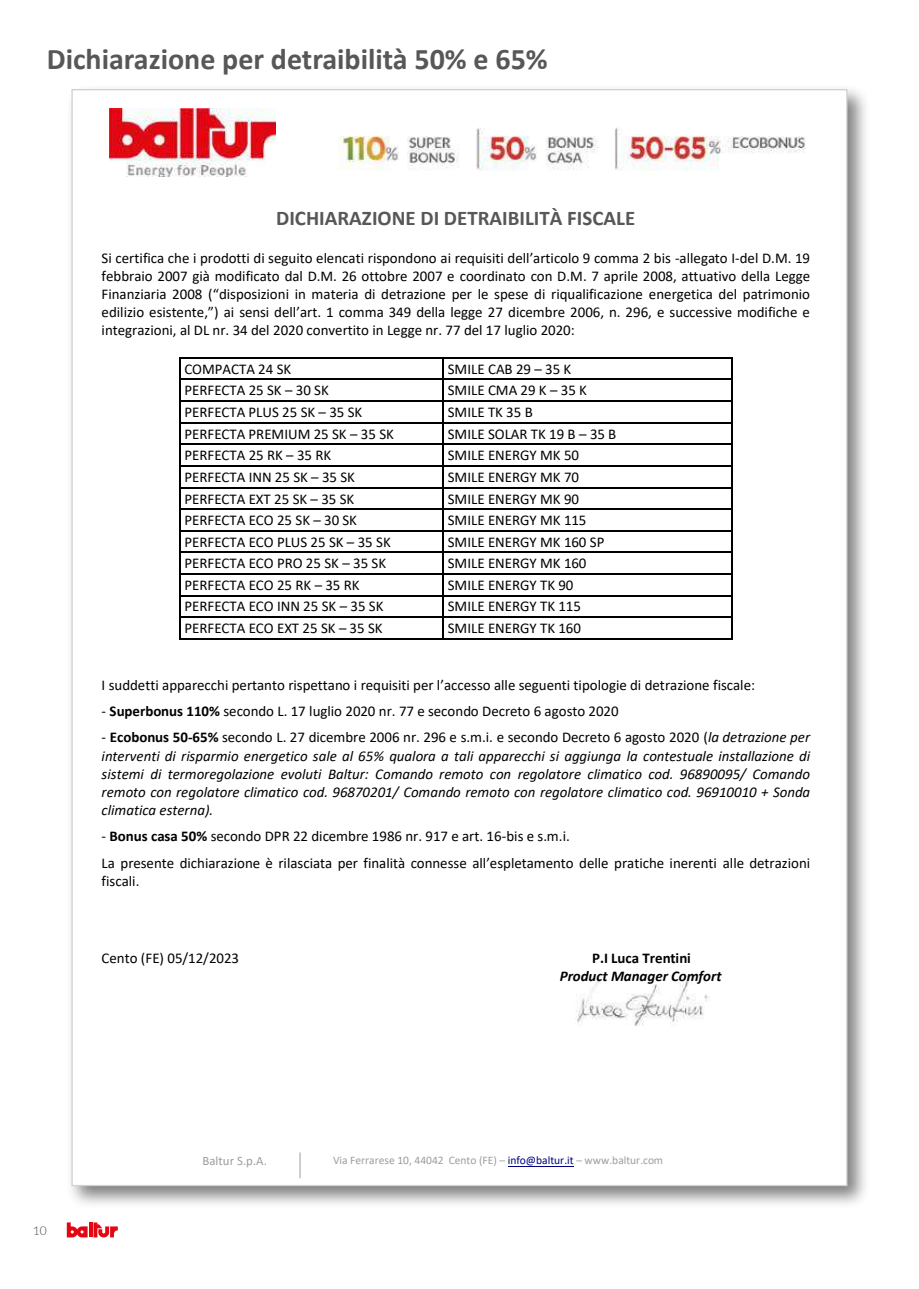
<style>
.page{position:relative;width:919px;height:1289px;background:#fff}
.page>*{position:absolute;margin:0;border:0;box-sizing:border-box;transform-origin:0 0}
.t1{font:700 30px "Calibri";color:#575756}
.t2{font:700 20.85px "Calibri";color:#575756}
.t3{font:14.85px/18.1px "Calibri";color:#000;text-align:justify}
.t4{font:italic 14.85px/18.1px "Calibri";color:#000;text-align:justify}
.t5{font:italic 700 14.85px "Calibri";color:#000}
.t6{font:700 14.85px "Calibri";color:#000}
.t7{font:12.75px "Calibri";color:#9e9d9d}
.t8{font:300 12px "Lato";color:#3c3c3b}
.t9{font:11.55px "Calibri";color:#9e9d9d}
.s1{font-weight:700}
.s2{font-style:normal}
.s3{font-weight:700;font-style:normal}
.s4{color:#000080}
</style>
<div class="page">
<svg style="left:67px;top:1222px;width:51px;height:15px"></svg>
<div style="left:66px;top:84px;width:804px;height:1124px;background:#000;opacity:.5"></div>
<div style="left:72px;top:90px;width:774px;height:1095px;background:#fff"></div>
<hr style="left:508px;top:1165px;width:65px;height:1px;background:#000080">
<img style="left:109px;top:109px;width:166px;height:68px">
<img style="left:339px;top:127px;width:467px;height:44px">
<svg style="left:299px;top:1152px;width:1px;height:26px"></svg>
<img style="left:575px;top:976px;width:133px;height:49px">
<hr style="left:180px;top:357px;width:262px;height:1px;background:#000">
<hr style="left:443px;top:357px;width:288px;height:1px;background:#000">
<hr style="left:731px;top:358px;width:2px;height:21px;background:#000">
<hr style="left:180px;top:379px;width:262px;height:1px;background:#000">
<hr style="left:443px;top:379px;width:288px;height:1px;background:#000">
<hr style="left:731px;top:380px;width:2px;height:20px;background:#000">
<hr style="left:180px;top:400px;width:262px;height:2px;background:#000">
<hr style="left:443px;top:400px;width:288px;height:2px;background:#000">
<hr style="left:731px;top:402px;width:2px;height:20px;background:#000">
<hr style="left:180px;top:422px;width:262px;height:1px;background:#000">
<hr style="left:443px;top:422px;width:288px;height:1px;background:#000">
<hr style="left:731px;top:423px;width:2px;height:20px;background:#000">
<hr style="left:180px;top:443px;width:262px;height:2px;background:#000">
<hr style="left:443px;top:443px;width:288px;height:2px;background:#000">
<hr style="left:731px;top:445px;width:2px;height:20px;background:#000">
<hr style="left:180px;top:465px;width:262px;height:1px;background:#000">
<hr style="left:443px;top:465px;width:288px;height:1px;background:#000">
<hr style="left:731px;top:466px;width:2px;height:21px;background:#000">
<hr style="left:180px;top:487px;width:262px;height:1px;background:#000">
<hr style="left:443px;top:487px;width:288px;height:1px;background:#000">
<hr style="left:731px;top:488px;width:2px;height:20px;background:#000">
<hr style="left:180px;top:508px;width:262px;height:2px;background:#000">
<hr style="left:443px;top:508px;width:288px;height:2px;background:#000">
<hr style="left:731px;top:510px;width:2px;height:20px;background:#000">
<hr style="left:180px;top:530px;width:262px;height:1px;background:#000">
<hr style="left:443px;top:530px;width:288px;height:1px;background:#000">
<hr style="left:731px;top:531px;width:2px;height:21px;background:#000">
<hr style="left:180px;top:552px;width:262px;height:1px;background:#000">
<hr style="left:443px;top:552px;width:288px;height:1px;background:#000">
<hr style="left:731px;top:553px;width:2px;height:20px;background:#000">
<hr style="left:180px;top:573px;width:262px;height:1px;background:#000">
<hr style="left:443px;top:573px;width:288px;height:1px;background:#000">
<hr style="left:731px;top:574px;width:2px;height:21px;background:#000">
<hr style="left:180px;top:595px;width:262px;height:1px;background:#000">
<hr style="left:443px;top:595px;width:288px;height:1px;background:#000">
<hr style="left:731px;top:596px;width:2px;height:20px;background:#000">
<hr style="left:180px;top:616px;width:262px;height:2px;background:#000">
<hr style="left:443px;top:616px;width:288px;height:2px;background:#000">
<svg style="left:179px;top:357px;width:1px;height:282px"></svg>
<hr style="left:180px;top:638px;width:262px;height:1px;background:#000">
<svg style="left:442px;top:357px;width:1px;height:282px"></svg>
<hr style="left:443px;top:638px;width:288px;height:1px;background:#000">
<hr style="left:731px;top:618px;width:2px;height:20px;background:#000">
<h1 class="t1" style="left:47px;top:38px;width:502px">Dichiarazione per detraibilità 50% e 65%</h1>
<h2 class="t2" style="left:276px;top:203px;width:360px">DICHIARAZIONE DI DETRAIBILITÀ FISCALE</h2>
<p class="t3" style="left:102px;top:248px;width:710px">Si certifica che i prodotti di seguito elencati rispondono ai requisiti dell’articolo 9 comma 2 bis -allegato I-del D.M. 19 febbraio 2007 già modificato dal D.M. 26 ottobre 2007 e coordinato con D.M. 7 aprile 2008, attuativo della Legge Finanziaria 2008 (“disposizioni in materia di detrazione per le spese di riqualificazione energetica del patrimonio edilizio esistente,”) ai sensi dell’art. 1 comma 349 della legge 27 dicembre 2006, n. 296, e successive modifiche e integrazioni, al DL nr. 34 del 2020 convertito in Legge nr. 77 del 17 luglio 2020:</p>
<p class="t3" style="left:184px;top:359px;width:108px">COMPACTA 24 SK</p>
<p class="t3" style="left:448px;top:359px;width:125px">SMILE CAB 29 – 35 K</p>
<p class="t3" style="left:184px;top:381px;width:146px">PERFECTA 25 SK – 30 SK</p>
<p class="t3" style="left:448px;top:381px;width:141px">SMILE CMA 29 K – 35 K</p>
<p class="t3" style="left:184px;top:402px;width:179px">PERFECTA PLUS 25 SK – 35 SK</p>
<p class="t3" style="left:448px;top:402px;width:86px">SMILE TK 35 B</p>
<p class="t3" style="left:184px;top:424px;width:211px">PERFECTA PREMIUM 25 SK – 35 SK</p>
<p class="t3" style="left:448px;top:424px;width:170px">SMILE SOLAR TK 19 B – 35 B</p>
<p class="t3" style="left:184px;top:446px;width:148px">PERFECTA 25 RK – 35 RK</p>
<p class="t3" style="left:448px;top:446px;width:133px">SMILE ENERGY MK 50</p>
<p class="t3" style="left:184px;top:467px;width:172px">PERFECTA INN 25 SK – 35 SK</p>
<p class="t3" style="left:448px;top:467px;width:133px">SMILE ENERGY MK 70</p>
<p class="t3" style="left:184px;top:489px;width:171px">PERFECTA EXT 25 SK – 35 SK</p>
<p class="t3" style="left:448px;top:489px;width:133px">SMILE ENERGY MK 90</p>
<p class="t3" style="left:184px;top:510px;width:174px">PERFECTA ECO 25 SK – 30 SK</p>
<p class="t3" style="left:448px;top:510px;width:140px">SMILE ENERGY MK 115</p>
<p class="t3" style="left:184px;top:532px;width:208px">PERFECTA ECO PLUS 25 SK – 35 SK</p>
<p class="t3" style="left:448px;top:532px;width:158px">SMILE ENERGY MK 160 SP</p>
<p class="t3" style="left:184px;top:554px;width:203px">PERFECTA ECO PRO 25 SK – 35 SK</p>
<p class="t3" style="left:448px;top:554px;width:140px">SMILE ENERGY MK 160</p>
<p class="t3" style="left:184px;top:575px;width:177px">PERFECTA ECO 25 RK – 35 RK</p>
<p class="t3" style="left:448px;top:575px;width:127px">SMILE ENERGY TK 90</p>
<p class="t3" style="left:184px;top:597px;width:200px">PERFECTA ECO INN 25 SK – 35 SK</p>
<p class="t3" style="left:448px;top:597px;width:135px">SMILE ENERGY TK 115</p>
<p class="t3" style="left:184px;top:618px;width:200px">PERFECTA ECO EXT 25 SK – 35 SK</p>
<p class="t3" style="left:448px;top:618px;width:135px">SMILE ENERGY TK 160</p>
<p class="t3" style="left:102px;top:675px;width:654px">I suddetti apparecchi pertanto rispettano i requisiti per l’accesso alle seguenti tipologie di detrazione fiscale:</p>
<p class="t3" style="left:102px;top:701px;width:518px">- <span class="s1">Superbonus 110%</span> secondo L. 17 luglio 2020 nr. 77 e secondo Decreto 6 agosto 2020</p>
<p class="t4" style="left:102px;top:727px;width:710px"><span class="s2">-</span> <span class="s3">Ecobonus 50-65%</span> <span class="s2">secondo L. 27 dicembre 2006 nr. 296 e s.m.i. e secondo Decreto 6 agosto 2020 (</span>la detrazione per interventi di risparmio energetico sale al 65% qualora a tali apparecchi si aggiunga la contestuale installazione di sistemi di termoregolazione evoluti Baltur: Comando remoto con regolatore climatico cod. 96890095/ Comando remoto con regolatore climatico cod. 96870201/ Comando remoto con regolatore climatico cod. 96910010 + Sonda climatica esterna).</p>
<p class="t3" style="left:102px;top:822px;width:710px;line-height:26.2px">- <span class="s1">Bonus casa 50%</span> secondo DPR 22 dicembre 1986 nr. 917 e art. 16-bis e s.m.i.<br>La presente dichiarazione è rilasciata per finalità connesse all’espletamento delle pratiche inerenti alle detrazioni</p>
<p class="t3" style="left:102px;top:871px;width:39px">fiscali.</p>
<p class="t3" style="left:102px;top:948px;width:139px">Cento (FE) 05/12/2023</p>
<p class="t6" style="left:592px;top:947px;width:100px">P.I Luca Trentini</p>
<p class="t5" style="left:559px;top:965px;width:163px">Product Manager Comfort</p>
<p class="t8" style="left:33px;top:1223px;width:15px">10</p>
<p class="t7" style="left:202px;top:1151px;width:66px">Baltur S.p.A.</p>
<p class="t9" style="left:333px;top:1152px;width:331px">Via Ferrarese 10, 44042 Cento (FE) – <span class="s4">info@baltur.it</span> – www.baltur.com</p>
</div>
